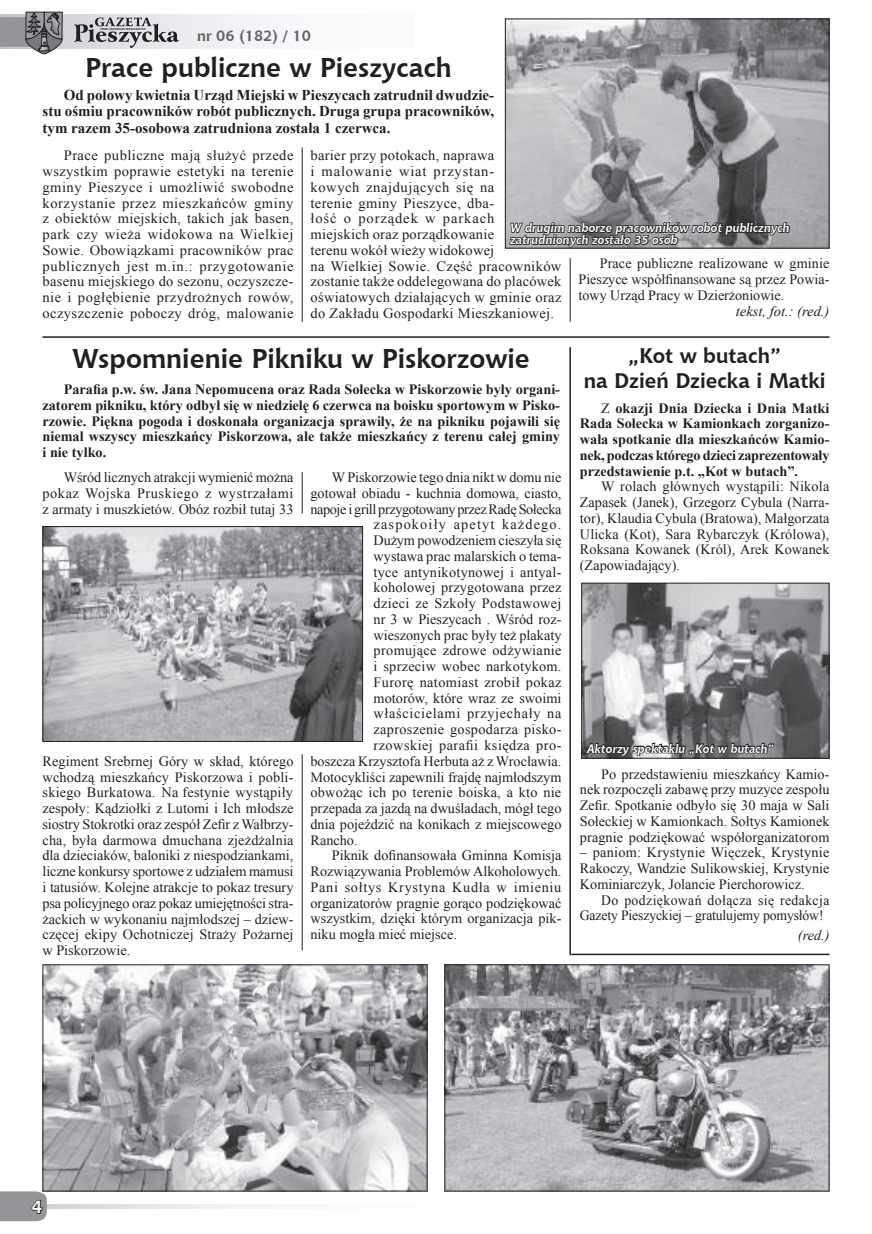
<style>
.page{position:relative;width:872px;height:1234px;background:#fff}
.page>*{position:absolute;margin:0;border:0;box-sizing:border-box;transform-origin:0 0}
.t1{font:700 27px "Chianti BT";color:#231f20}
.t2{font:700 21px/25.2px "Chianti BT";color:#231f20;text-align:center}
.t3{font:700 18px "Chianti BT";color:#fff}
.t4{font:700 15px/16.5px "Times New Roman";color:#231f20;text-align:justify}
.t5{font:700 15px "Chianti BT";color:#636366}
.t6{font:14.25px/15.8px "Times New Roman";letter-spacing:.005em;color:#231f20;text-align:justify}
.t7{font:700 14.25px/15.8px "Times New Roman";color:#231f20;text-align:justify}
.t8{font:14.25px "Times New Roman";letter-spacing:.025em;color:#231f20}
.t9{font:14.25px/15.8px "Times New Roman";letter-spacing:.005em;color:#231f20;scale:.96 1}
.t10{font:14.25px "Times New Roman";letter-spacing:.05em;color:#231f20}
.t11{font:14.25px "Times New Roman";letter-spacing:-.03em;color:#231f20}
.t12{font:14.25px "Times New Roman";letter-spacing:.035em;color:#231f20}
.t13{font:14.25px "Times New Roman";letter-spacing:.03em;color:#231f20}
.t14{font:14.25px "Times New Roman";letter-spacing:.085em;color:#231f20}
.t15{font:italic 14.25px "Times New Roman";color:#231f20}
.t16{font:italic 700 12px/12px "Chianti BT";color:#fff}
.s1{font-weight:400}
</style>
<div class="page">
<svg style="left:47px;top:1204px;width:235px;height:4px"></svg>
<svg style="left:62px;top:15px;width:220px;height:34px"></svg>
<svg style="left:26px;top:23px;width:36px;height:31px"></svg>
<div style="left:26px;top:23px;width:36px;height:31px;border:1px solid #231f20;border-radius:50%"></div>
<svg style="left:0;top:11px;width:62px;height:40px;background:#88898b"></svg>
<svg style="left:74px;top:17px;width:105px;height:31px;background:#afafb1"></svg>
<svg style="left:0;top:1191px;width:47px;height:29px"></svg>
<img style="left:507px;top:21px;width:320px;height:225px">
<div style="left:505px;top:19px;width:324px;height:229px;border:1px solid #231f20"></div>
<svg style="left:509px;top:204px;width:281px;height:69px"></svg>
<hr style="left:302px;top:147px;width:1px;height:175px;background:#231f20">
<hr style="left:43px;top:336px;width:786px;height:2px;background:#231f20">
<hr style="left:302px;top:472px;width:1px;height:41px;background:#231f20">
<hr style="left:570px;top:258px;width:1px;height:64px;background:#231f20">
<img style="left:446px;top:966px;width:381px;height:223px">
<div style="left:444px;top:964px;width:385px;height:227px;border:1px solid #231f20"></div>
<img style="left:45px;top:966px;width:380px;height:223px">
<img style="left:45px;top:528px;width:316px;height:211px">
<div style="left:43px;top:526px;width:320px;height:215px;border:1px solid #231f20"></div>
<hr style="left:569px;top:347px;width:2px;height:608px;background:#231f20">
<img style="left:583px;top:584px;width:244px;height:172px">
<div style="left:581px;top:582px;width:248px;height:176px;border:1px solid #231f20"></div>
<svg style="left:584px;top:736px;width:191px;height:23px;background:#636364"></svg>
<hr style="left:302px;top:754px;width:1px;height:196px;background:#231f20">
<hr style="left:571px;top:953px;width:258px;height:1px;background:#231f20">
<p class="t5" style="left:197px;top:26px;width:115px">nr 06 (182) / 10</p>
<h1 class="t1" style="left:85px;top:48px;width:368px">Prace publiczne w Pieszycach</h1>
<p class="t4" style="left:43px;top:86px;width:453px;text-indent:21px">Od połowy kwietnia Urząd Miejski w Pieszycach zatrudnił dwudzie&shy;stu ośmiu pracowników robót publicznych. Druga grupa pracowników, tym razem 35-osobowa zatrudniona została 1 czerwca.</p>
<p class="t6" style="left:43px;top:147px;width:252px;text-indent:21px">Prace publiczne mają służyć przede wszystkim poprawie estetyki na terenie gminy Pieszyce i umożliwić swobodne korzystanie przez mieszkańców gminy z obiektów miejskich, takich jak basen, park czy wieża widokowa na Wielkiej Sowie. Obowiązkami pracowników prac publicznych jest m.in.: przygotowanie basenu miejskiego do sezonu, oczyszcze&shy;nie i pogłębienie przydrożnych rowów, oczyszczenie poboczy dróg, malowanie</p>
<p class="t6" style="left:310px;top:147px;width:252px;text-align:left">barier przy potokach, naprawa<br>i malowanie wiat przystan-<br>kowych znajdujących się na<br>terenie gminy Pieszyce, dba-<br>łość o porządek w parkach<br>miejskich oraz porządkowanie<br>terenu wokół wieży widokowej<br>na Wielkiej Sowie. Część pracowników zostanie także oddelegowana do placówek oświatowych działających w gminie oraz do Zakładu Gospodarki Mieszkaniowej.</p>
<p class="t16" style="left:510px;top:221px;width:281px">W drugim naborze pracowników robót publicznych zatrudnionych zostało 35 osób</p>
<p class="t6" style="left:578px;top:255px;width:252px;text-indent:21px">Prace publiczne realizowane w gminie Pieszyce współfinansowane są przez Powia&shy;towy Urząd Pracy w Dzierżoniowie.</p>
<p class="t15" style="left:736px;top:301px;width:95px">tekst, fot.: (red.)</p>
<h1 class="t1" style="left:73px;top:339px;width:459px">Wspomnienie Pikniku w Piskorzowie</h1>
<p class="t7" style="left:43px;top:381px;width:519px;text-indent:21px">Parafia p.w. św. Jana Nepomucena oraz Rada Sołecka w Piskorzowie były organi&shy;zatorem pikniku, który odbył się w niedzielę 6 czerwca na boisku sportowym w Pisko&shy;rzowie. Piękna pogoda i doskonała organizacja sprawiły, że na pikniku pojawili się niemal wszyscy mieszkańcy Piskorzowa, ale także mieszkańcy z terenu całej gminy i nie tylko.</p>
<p class="t6" style="left:43px;top:469px;width:252px;text-indent:21px">Wśród licznych atrakcji wymienić można pokaz Wojska Pruskiego z wystrzałami z armaty i muszkietów. Obóz rozbił tutaj 33</p>
<p class="t6" style="left:43px;top:752px;width:252px">Regiment Srebrnej Góry w skład, którego wchodzą mieszkańcy Piskorzowa i pobli&shy;skiego Burkatowa. Na festynie wystąpiły zespoły: Kądziołki z Lutomi i Ich młodsze siostry Stokrotki oraz zespół Zefir z Wałbrzy&shy;cha, była darmowa dmuchana zjeżdżalnia dla dzieciaków, baloniki z niespodziankami, liczne konkursy sportowe z udziałem mamusi i tatusiów. Kolejne atrakcje to pokaz tresury psa policyjnego oraz pokaz umiejętności stra&shy;żackich w wykonaniu najmłodszej – dziew&shy;częcej ekipy Ochotniczej Straży Pożarnej w Piskorzowie.</p>
<p class="t6" style="left:332px;top:469px;width:231px">W Piskorzowie tego dnia nikt w domu nie</p>
<p class="t6" style="left:310px;top:485px;width:252px">gotował obiadu - kuchnia domowa, ciasto,</p>
<p class="t11" style="left:310px;top:499px;width:252px">napoje i grill przygotowany przez Radę Sołecka</p>
<p class="t14" style="left:373px;top:515px;width:189px">zaspokoiły apetyt każdego.</p>
<p class="t6" style="left:373px;top:532px;width:189px">Dużym powodzeniem cieszyła się</p>
<p class="t6" style="left:373px;top:548px;width:189px">wystawa prac malarskich o tema-</p>
<p class="t6" style="left:373px;top:563px;width:189px">tyce antynikotynowej i antyal-</p>
<p class="t6" style="left:373px;top:579px;width:189px">koholowej przygotowana przez</p>
<p class="t8" style="left:373px;top:593px;width:189px">dzieci ze Szkoły Podstawowej</p>
<p class="t6" style="left:373px;top:611px;width:189px">nr 3 w Pieszycach . Wśród roz-</p>
<p class="t6" style="left:373px;top:626px;width:189px">wieszonych prac były też plakaty</p>
<p class="t8" style="left:373px;top:641px;width:189px">promujące zdrowe odżywianie</p>
<p class="t6" style="left:373px;top:658px;width:189px">i sprzeciw wobec narkotykom.</p>
<p class="t13" style="left:373px;top:672px;width:189px">Furorę natomiast zrobił pokaz</p>
<p class="t6" style="left:373px;top:689px;width:189px">motorów, które wraz ze swoimi</p>
<p class="t10" style="left:373px;top:704px;width:189px">właścicielami przyjechały na</p>
<p class="t8" style="left:373px;top:719px;width:189px">zaproszenie gospodarza pisko-</p>
<p class="t12" style="left:373px;top:735px;width:189px">rzowskiej parafii księdza pro-</p>
<p class="t6" style="left:310px;top:752px;width:252px">boszcza Krzysztofa Herbuta aż z Wrocławia.</p>
<p class="t6" style="left:310px;top:768px;width:252px">Motocykliści zapewnili frajdę najmłodszym</p>
<p class="t6" style="left:310px;top:784px;width:252px">obwożąc ich po terenie boiska, a kto nie</p>
<p class="t6" style="left:310px;top:800px;width:252px">przepada za jazdą na dwuśladach, mógł tego</p>
<p class="t6" style="left:310px;top:815px;width:252px">dnia pojeździć na konikach z miejscowego</p>
<p class="t6" style="left:310px;top:831px;width:49px">Rancho.</p>
<p class="t6" style="left:332px;top:847px;width:231px">Piknik dofinansowała Gminna Komisja</p>
<p class="t6" style="left:310px;top:863px;width:252px">Rozwiązywania Problemów Alkoholowych.</p>
<p class="t10" style="left:310px;top:877px;width:252px">Pani sołtys Krystyna Kudła w imieniu</p>
<p class="t6" style="left:310px;top:894px;width:252px">organizatorów pragnie gorąco podziękować</p>
<p class="t6" style="left:310px;top:910px;width:252px">wszystkim, dzięki którym organizacja pik-</p>
<p class="t6" style="left:310px;top:926px;width:148px">niku mogła mieć miejsce.</p>
<h2 class="t2" style="left:584px;top:342px;width:243px">„Kot w butach”<br>na Dzień Dziecka i Matki</h2>
<p class="t7" style="left:580px;top:399px;width:251px;text-indent:21px"><span class="s1">Z</span> okazji Dnia Dziecka i Dnia Matki Rada Sołecka w Kamionkach zorganizo&shy;wała spotkanie dla mieszkańców Kamio&shy;nek, podczas którego dzieci zaprezentowały przedstawienie p.t. „Kot w butach”.</p>
<p class="t6" style="left:580px;top:478px;width:251px;text-indent:21px">W rolach głównych wystąpili: Nikola Zapasek (Janek), Grzegorz Cybula (Narra&shy;tor), Klaudia Cybula (Bratowa), Małgorzata Ulicka (Kot), Sara Rybarczyk (Królowa), Roksana Kowanek (Król), Arek Kowanek (Zapowiadający).</p>
<p class="t16" style="left:587px;top:741px;width:188px">Aktorzy spektaklu „Kot w butach”</p>
<p class="t6" style="left:580px;top:765px;width:251px;text-indent:21px">Po przedstawieniu mieszkańcy Kamio&shy;nek rozpoczęli zabawę przy muzyce zespołu Zefir. Spotkanie odbyło się 30 maja w Sali Sołeckiej w Kamionkach. Sołtys Kamionek pragnie podziękować współorganizatorom</p>
<p class="t6" style="left:580px;top:844px;width:251px">– paniom: Krystynie Więczek, Krystynie Rakoczy, Wandzie Sulikowskiej, Krystynie Kominiarczyk, Jolancie Pierchorowicz.</p>
<p class="t9" style="left:580px;top:891px;width:261px;text-indent:21px">Do podziękowań dołącza się redakcja<br>Gazety Pieszyckiej – gratulujemy pomysłów!</p>
<p class="t15" style="left:798px;top:925px;width:33px">(red.)</p>
<p class="t3" style="left:32px;top:1193px;width:12px">4</p>
</div>
